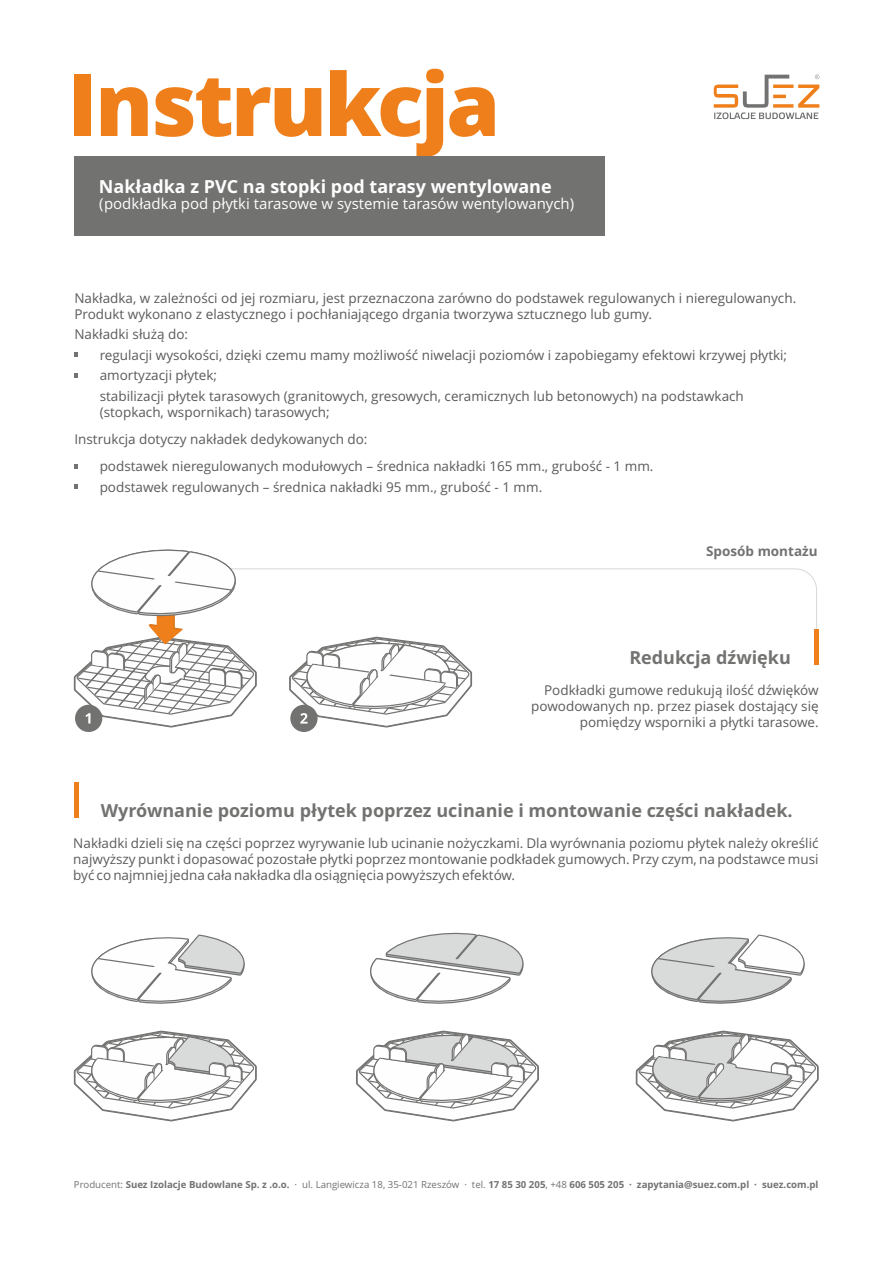
<style>
.page{position:relative;width:893px;height:1263px;background:#fff}
.page>*{position:absolute;margin:0;border:0;box-sizing:border-box;transform-origin:0 0}
.t1{font:800 86.7px "Open Sans";letter-spacing:-.03em;color:#ef7f1a}
.t2{font:700 18px "Open Sans";color:#727271}
.t3{font:700 18px "Open Sans";color:#fefefe}
.t4{font:15px "Open Sans";color:#fefefe}
.t5{font:13.5px/16px "Open Sans";color:#5b5b5b}
.t6{font:700 13.5px "Open Sans";color:#727271}
.t7{font:700 9.6px "Open Sans";color:#727271}
.s1{font-weight:400}
</style>
<div class="page">
<div style="left:74px;top:156px;width:531px;height:80px;background:#727271"></div>
<svg style="left:714px;top:75px;width:105px;height:44px"></svg>
<svg style="left:269px;top:568px;width:548px;height:61px"></svg>
<div style="left:814px;top:629px;width:5px;height:35px;background:#ef7f1a"></div>
<div style="left:75px;top:705px;width:27px;height:27px;background:#727271;border-radius:50%"></div>
<svg style="left:287px;top:568px;width:197px;height:164px"></svg>
<div style="left:74px;top:782px;width:5px;height:35px;background:#ef7f1a"></div>
<svg style="left:74px;top:464px;width:4px;height:4px"></svg>
<svg style="left:73px;top:484px;width:196px;height:245px"></svg>
<svg style="left:74px;top:353px;width:4px;height:4px"></svg>
<svg style="left:74px;top:373px;width:4px;height:4px"></svg>
<svg style="left:73px;top:934px;width:184px;height:188px"></svg>
<svg style="left:356px;top:932px;width:183px;height:190px"></svg>
<svg style="left:635px;top:934px;width:184px;height:188px"></svg>
<h1 class="t1" style="left:68px;top:70px;width:434px">Instrukcja</h1>
<h2 class="t3" style="left:99px;top:179px;width:454px">Nakładka z PVC na stopki pod tarasy wentylowane</h2>
<p class="t4" style="left:99px;top:198px;width:477px">(podkładka pod płytki tarasowe w systemie tarasów wentylowanych)</p>
<p class="t5" style="left:74px;top:291px;width:723px">Nakładka, w zależności od jej rozmiaru, jest przeznaczona zarówno do podstawek regulowanych i nieregulowanych.<br>Produkt wykonano z elastycznego i pochłaniającego drgania tworzywa sztucznego lub gumy.</p>
<p class="t5" style="left:74px;top:328px;width:115px">Nakładki służą do:</p>
<p class="t5" style="left:100px;top:346px;width:689px;line-height:20.5px">regulacji wysokości, dzięki czemu mamy możliwość niwelacji poziomów i zapobiegamy efektowi krzywej płytki; amortyzacji płytek;<br>stabilizacji płytek tarasowych (granitowych, gresowych, ceramicznych lub betonowych) na podstawkach</p>
<p class="t5" style="left:74px;top:400px;width:295px;line-height:26.8px;text-indent:25px">(stopkach, wspornikach) tarasowych;<br>Instrukcja dotyczy nakładek dedykowanych do:</p>
<p class="t5" style="left:100px;top:457px;width:555px;line-height:20.5px">podstawek nieregulowanych modułowych – średnica nakładki 165 mm., grubość - 1 mm. podstawek regulowanych – średnica nakładki 95 mm., grubość - 1 mm.</p>
<p class="t6" style="left:706px;top:546px;width:113px">Sposób montażu</p>
<h2 class="t2" style="left:629px;top:650px;width:163px">Redukcja dźwięku</h2>
<p class="t5" style="left:531px;top:683px;width:289px;text-align:right">Podkładki gumowe redukują ilość dźwięków powodowanych np. przez piasek dostający się pomiędzy wsporniki a płytki tarasowe.</p>
<h2 class="t2" style="left:101px;top:803px;width:693px">Wyrównanie poziomu płytek poprzez ucinanie i montowanie części nakładek.</h2>
<p class="t5" style="left:73px;top:836px;width:747px;text-align:justify">Nakładki dzieli się na części poprzez wyrywanie lub ucinanie nożyczkami. Dla wyrównania poziomu płytek należy określić najwyższy punkt i dopasować pozostałe płytki poprzez montowanie podkładek gumowych. Przy czym, na podstawce musi być co najmniej jedna cała nakładka dla osiągnięcia powyższych efektów.</p>
<p class="t7" style="left:74px;top:1181px;width:746px"><span class="s1">Producent:</span> Suez Izolacje Budowlane Sp. z .o.o. <span class="s1">· ul. Langiewicza 18, 35-021 Rzeszów · tel.</span> 17 85 30 205<span class="s1">, +48</span> 606 505 205 · zapytania@suez.com.pl · suez.com.pl</p>
</div>
